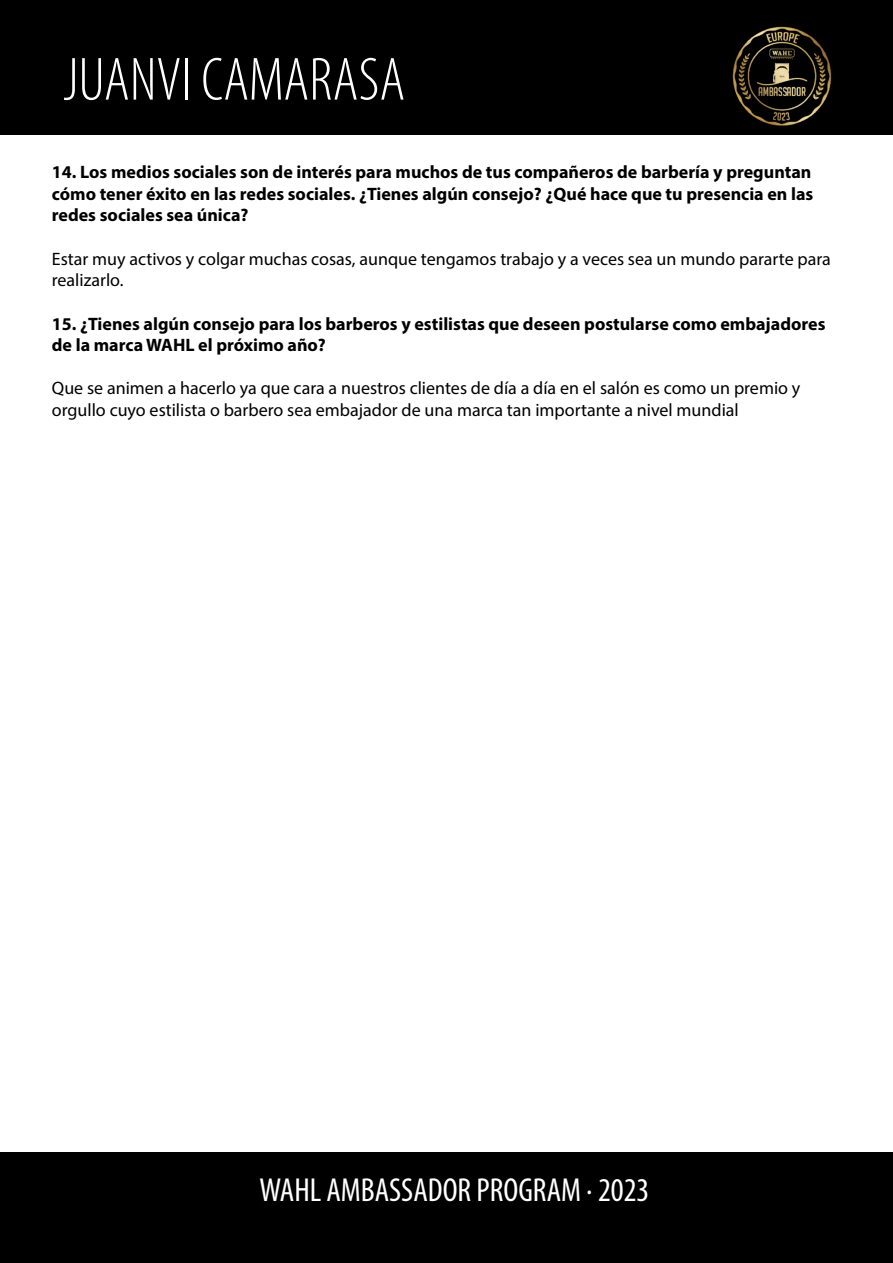
<style>
.page{position:relative;width:893px;height:1263px;background:#fff}
.page>*{position:absolute;margin:0;border:0;box-sizing:border-box;transform-origin:0 0}
.t1{font:300 condensed 61.5px "Myriad Pro";color:#fff}
.t2{font:condensed 33.45px "Myriad Pro";color:#fff}
.t3{font:700 18px/21.6px "Myriad Pro";color:#000;text-align:justify}
.t4{font:18px/21.6px "Myriad Pro";color:#000}
</style>
<div class="page">
<div style="left:0;top:0;width:893px;height:135px;background:#000"></div>
<img style="left:732px;top:26px;width:100px;height:100px">
<div style="left:0;top:1152px;width:893px;height:111px;background:#000"></div>
<h1 class="t1" style="left:63px;top:43px;width:344px">JUANVI CAMARASA</h1>
<p class="t3" style="left:52px;top:161px;width:763px">14. Los medios sociales son de interés para muchos de tus compañeros de barbería y preguntan cómo tener éxito en las redes sociales. ¿Tienes algún consejo? ¿Qué hace que tu presencia en las redes sociales sea única?</p>
<p class="t4" style="left:52px;top:248px;width:780px">Estar muy activos y colgar muchas cosas, aunque tengamos trabajo y a veces sea un mundo pararte para realizarlo.</p>
<p class="t3" style="left:52px;top:312px;width:775px">15. ¿Tienes algún consejo para los barberos y estilistas que deseen postularse como embajadores de la marca WAHL el próximo año?</p>
<p class="t4" style="left:52px;top:377px;width:750px">Que se animen a hacerlo ya que cara a nuestros clientes de día a día en el salón es como un premio y orgullo cuyo estilista o barbero sea embajador de una marca tan importante a nivel mundial</p>
<h2 class="t2" style="left:259px;top:1169px;width:392px">WAHL AMBASSADOR PROGRAM · 2023</h2>
</div>
